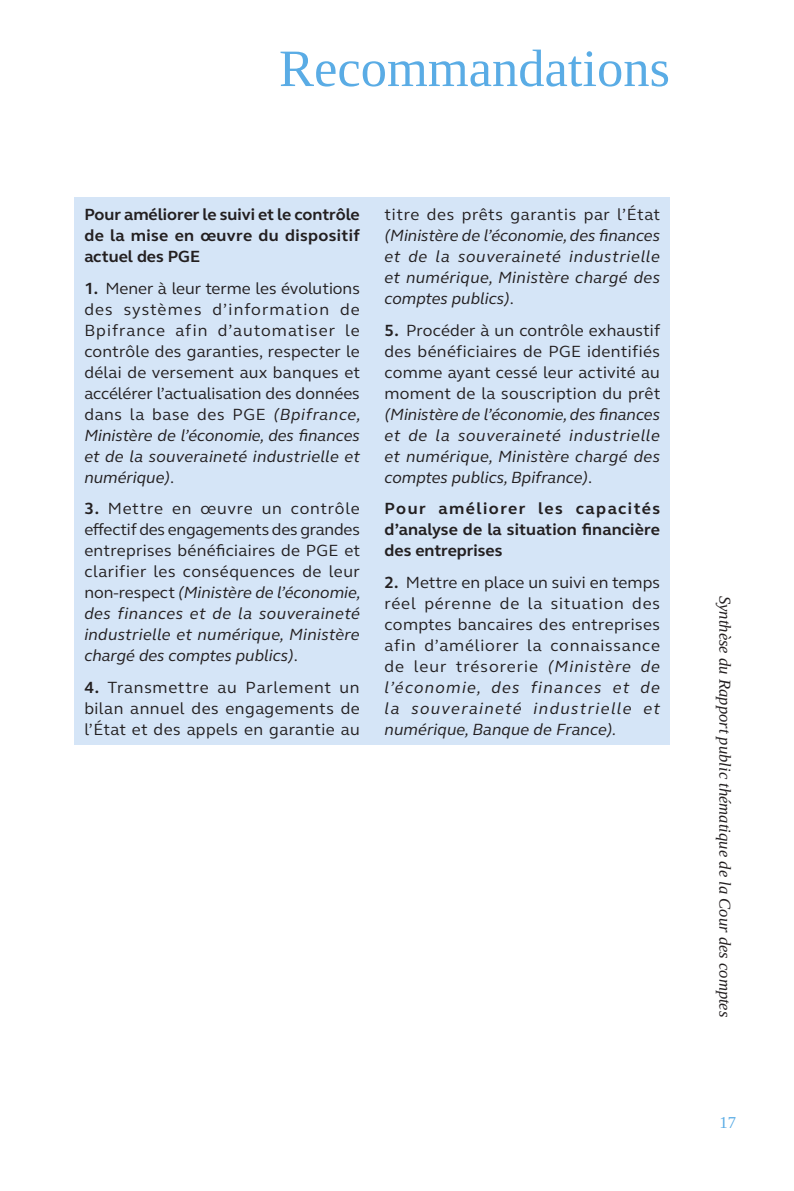
<style>
.page{position:relative;width:794px;height:1191px;background:#fff}
.page>*{position:absolute;margin:0;border:0;box-sizing:border-box;transform-origin:0 0}
.t1{font:52.5px "Liberation Serif";color:#5aace5}
.Texte{font:16.62px/21px "FS Elliot";letter-spacing:.03em;color:#231f20;text-align:justify}
.Texte-2{font:italic 16.62px/21px "FS Elliot";letter-spacing:.01em;color:#231f20;text-align:justify}
.Sous-Sous-Titre{font:700 16.62px/21px "FS Elliot";letter-spacing:.01em;color:#231f20;text-align:justify}
.t2{font:italic 16.62px "Liberation Serif";color:#231f20}
.t3{font:16.62px "Liberation Serif";color:#5aace5}
.s1{font-weight:700}
.s2{font-style:italic}
.s3{font-style:normal}
.s4{font-weight:700;font-style:normal}
</style>
<div class="page">
<div style="left:74px;top:198px;width:596px;height:547px;background:#d5e5f7"></div>
<h1 class="t1" style="left:279px;top:35px;width:392px">Recommandations</h1>
<p class="Sous-Sous-Titre" style="left:84px;top:204px;width:277px">Pour améliorer le suivi et le contrôle de la mise en œuvre du dispositif actuel des PGE</p>
<p class="Texte" style="left:84px;top:277px;width:278px"><span class="s1">1.</span> Mener à leur terme les évolutions des systèmes d’information de Bpifrance afin d’automatiser le contrôle des garanties, respecter le délai de versement aux banques et accélérer l’actualisation des données dans la base des PGE <span class="s2">(Bpifrance, Ministère de l’économie, des finances et de la souveraineté industrielle et numérique)</span>.</p>
<p class="Texte" style="left:84px;top:497px;width:278px"><span class="s1">3.</span> Mettre en œuvre un contrôle effectif des engagements des grandes entreprises bénéficiaires de PGE et clarifier les conséquences de leur non-respect <span class="s2">(Ministère de l’économie, des finances et de la souveraineté industrielle et numérique, Ministère chargé des comptes publics)</span>.</p>
<p class="Texte" style="left:84px;top:676px;width:277px"><span class="s1">4.</span> Transmettre au Parlement un bilan annuel des engagements de l’État et des appels en garantie au</p>
<p class="Texte-2" style="left:384px;top:204px;width:277px"><span class="s3">titre des prêts garantis par l’État </span>(Ministère de l’économie, des finances et de la souveraineté industrielle et numérique, Ministère chargé des comptes publics)<span class="s3">.</span></p>
<p class="Texte-2" style="left:384px;top:319px;width:277px"><span class="s4">5.</span> <span class="s3">Procéder à un contrôle exhaustif des bénéficiaires de PGE identifiés comme ayant cessé leur activité au moment de la souscription du prêt </span>(Ministère de l’économie, des finances et de la souveraineté industrielle et numérique, Ministère chargé des comptes publics, Bpifrance)<span class="s3">.</span></p>
<p class="Sous-Sous-Titre" style="left:384px;top:498px;width:277px">Pour améliorer les capacités d’analyse de la situation financière des entreprises</p>
<p class="Texte" style="left:384px;top:571px;width:277px"><span class="s1">2.</span> Mettre en place un suivi en temps réel pérenne de la situation des comptes bancaires des entreprises afin d’améliorer la connaissance de leur trésorerie <span class="s2">(Ministère de l’économie, des finances et de la souveraineté industrielle et numérique, Banque de France).</span></p>
<p class="t2" style="left:736px;top:595px;width:423px;rotate:90deg">Synthèse du Rapport public thématique de la Cour des comptes</p>
<p class="t3" style="left:719px;top:1111px;width:18px">17</p>
</div>
